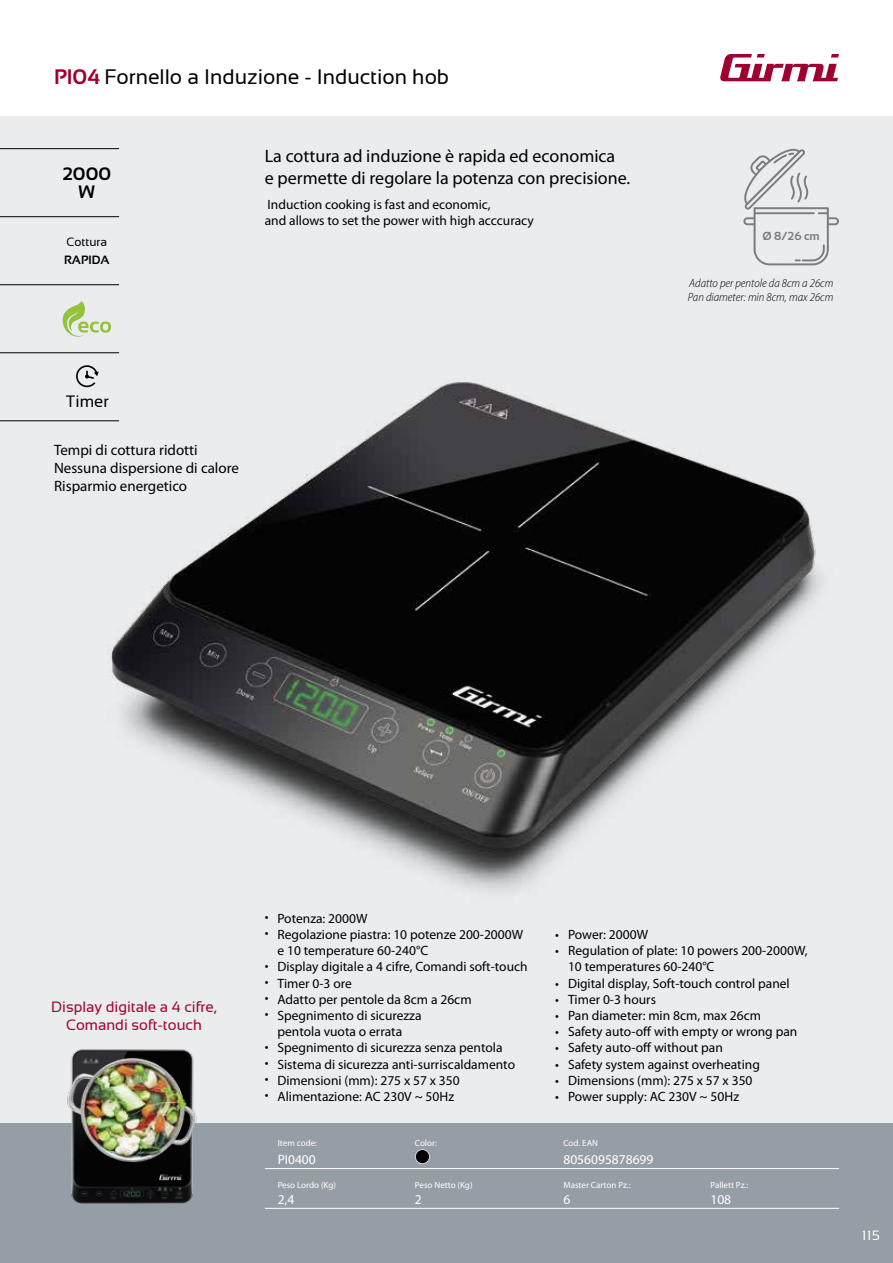
<style>
.page{position:relative;width:893px;height:1263px;background:#fff}
.page>*{position:absolute;margin:0;border:0;box-sizing:border-box;transform-origin:0 0}
.t1{font:21px "Sansation";color:#000}
.t2{font:18px/21.6px "Myriad Pro";color:#000}
.t3{font:700 18px/18px "Sansation";color:#000;text-align:center}
.t4{font:16.5px "Sansation";color:#000}
.t5{font:15px/18px "Myriad Pro";color:#000}
.t6{font:15px/18px "Sansation";color:#a0002f;text-align:center}
.t7{font:13.5px/16.2px "Myriad Pro";color:#000}
.t8{font:13.5px "Myriad Pro";color:#fff}
.t9{font:13.5px "Sansation";color:#fff}
.t10{font:italic 300 semi-condensed 12px/14.4px "Myriad Pro";color:#000}
.t11{font:12px "Sansation";color:#000}
.t12{font:700 12px "Sansation";color:#000}
.t13{font:700 11.7px "Sansation";color:#7c7c7c}
.t14{font:9px "Myriad Pro";color:#fff}
.s1{font-weight:700;color:#a0002f}
</style>
<div class="page">
<div style="left:0;top:116px;width:893px;height:1016px;background:#eaecee"></div>
<div style="left:0;top:1123px;width:893px;height:140px;background:#969ea5"></div>
<svg style="left:720px;top:54px;width:119px;height:27px"></svg>
<hr style="left:0;top:148px;width:119px;height:1px;background:#000">
<hr style="left:0;top:216px;width:119px;height:1px;background:#000">
<hr style="left:0;top:284px;width:119px;height:1px;background:#000">
<hr style="left:0;top:352px;width:119px;height:1px;background:#000">
<hr style="left:0;top:421px;width:119px;height:1px;background:#000">
<hr style="left:265px;top:1168px;width:574px;height:1px;background:#fff">
<hr style="left:265px;top:1208px;width:574px;height:1px;background:#fff">
<div style="left:415px;top:1149px;width:15px;height:15px;background:#000;border-radius:50%"></div>
<div style="left:415px;top:1149px;width:15px;height:15px;border:1px solid #d6d6d6;border-radius:50%"></div>
<svg style="left:743px;top:149px;width:96px;height:116px"></svg>
<img style="left:71px;top:1173px;width:122px;height:31px">
<img style="left:67px;top:1049px;width:130px;height:124px">
<img style="left:47px;top:301px;width:774px;height:591px">
<h1 class="t1" style="left:54px;top:65px;width:397px"><span class="s1">PI04</span> Fornello a Induzione - Induction hob</h1>
<h2 class="t3" style="left:63px;top:165px;width:50px">2000<br>W</h2>
<p class="t11" style="left:66px;top:235px;width:42px">Cottura</p>
<p class="t12" style="left:64px;top:253px;width:47px">RAPIDA</p>
<h2 class="t2" style="left:265px;top:146px;width:367px">La cottura ad induzione è rapida ed economica<br>e permette di regolare la potenza con precisione.</h2>
<p class="t7" style="left:265px;top:196px;width:271px">Induction cooking is fast and economic,<br>and allows to set the power with high acccuracy</p>
<p class="t4" style="left:66px;top:392px;width:44px">Timer</p>
<p class="t5" style="left:54px;top:441px;width:186px">Tempi di cottura ridotti<br>Nessuna dispersione di calore<br>Risparmio energetico</p>
<p class="t13" style="left:762px;top:229px;width:59px">Ø 8/26 cm</p>
<p class="t10" style="left:688px;top:275px;width:147px">Adatto per pentole da 8cm a 26cm<br>Pan diameter: min 8cm, max 26cm</p>
<p class="t6" style="left:51px;top:997px;width:167px">Display digitale a 4 cifre,<br>Comandi soft-touch</p>
<p class="t7" style="left:265px;top:910px;width:104px">• Potenza: 2000W</p>
<p class="t7" style="left:277px;top:926px;width:247px;text-indent:-13px">• Regolazione piastra: 10 potenze 200-2000W e 10 temperature 60-240°C</p>
<p class="t7" style="left:265px;top:959px;width:264px">• Display digitale a 4 cifre, Comandi soft-touch</p>
<p class="t7" style="left:265px;top:975px;width:89px">• Timer 0-3 ore</p>
<p class="t7" style="left:265px;top:991px;width:208px">• Adatto per pentole da 8cm a 26cm</p>
<p class="t7" style="left:265px;top:1007px;width:158px;text-align:center">• Spegnimento di sicurezza pentola vuota o errata</p>
<p class="t7" style="left:265px;top:1040px;width:239px">• Spegnimento di sicurezza senza pentola</p>
<p class="t7" style="left:265px;top:1056px;width:252px">• Sistema di sicurezza anti-surriscaldamento</p>
<p class="t7" style="left:265px;top:1072px;width:197px">• Dimensioni (mm): 275 x 57 x 350</p>
<p class="t7" style="left:265px;top:1088px;width:191px">• Alimentazione: AC 230V ~ 50Hz</p>
<p class="t7" style="left:555px;top:926px;width:94px">• Power: 2000W</p>
<p class="t7" style="left:568px;top:943px;width:241px;text-indent:-13px">• Regulation of plate: 10 powers 200-2000W,<br>10 temperatures 60-240°C</p>
<p class="t7" style="left:555px;top:975px;width:236px">• Digital display, Soft-touch control panel</p>
<p class="t7" style="left:555px;top:991px;width:102px">• Timer 0-3 hours</p>
<p class="t7" style="left:555px;top:1007px;width:207px">• Pan diameter: min 8cm, max 26cm</p>
<p class="t7" style="left:555px;top:1024px;width:244px">• Safety auto-off with empty or wrong pan</p>
<p class="t7" style="left:555px;top:1040px;width:169px">• Safety auto-off without pan</p>
<p class="t7" style="left:555px;top:1056px;width:206px">• Safety system against overheating</p>
<p class="t7" style="left:555px;top:1072px;width:199px">• Dimensions (mm): 275 x 57 x 350</p>
<p class="t7" style="left:555px;top:1088px;width:185px">• Power supply: AC 230V ~ 50Hz</p>
<p class="t14" style="left:278px;top:1138px;width:41px">Item code:</p>
<p class="t14" style="left:415px;top:1138px;width:24px">Color:</p>
<p class="t14" style="left:563px;top:1138px;width:36px">Cod. EAN</p>
<p class="t8" style="left:278px;top:1152px;width:40px">PI0400</p>
<p class="t8" style="left:563px;top:1152px;width:92px">8056095878699</p>
<p class="t14" style="left:278px;top:1180px;width:60px">Peso Lordo (Kg)</p>
<p class="t14" style="left:415px;top:1180px;width:59px">Peso Netto (Kg)</p>
<p class="t14" style="left:563px;top:1180px;width:69px">Master Carton Pz.:</p>
<p class="t14" style="left:710px;top:1180px;width:39px">Pallett Pz.:</p>
<p class="t8" style="left:278px;top:1192px;width:18px">2,4</p>
<p class="t8" style="left:415px;top:1192px;width:8px">2</p>
<p class="t8" style="left:563px;top:1192px;width:8px">6</p>
<p class="t8" style="left:710px;top:1192px;width:22px">108</p>
<p class="t9" style="left:862px;top:1228px;width:19px">115</p>
</div>
